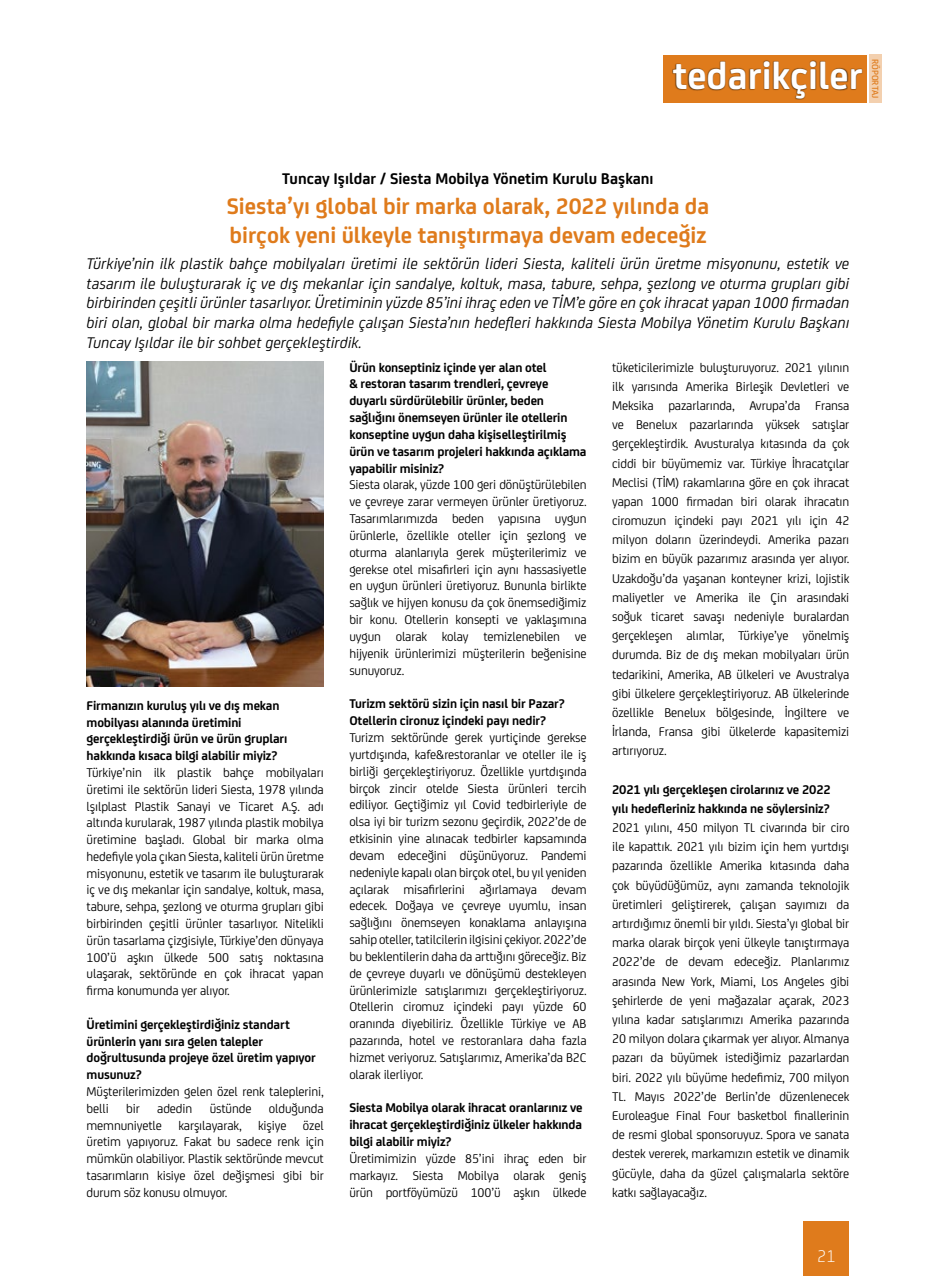
<style>
.page{position:relative;width:936px;height:1276px;background:#fff}
.page>*{position:absolute;margin:0;border:0;box-sizing:border-box;transform-origin:0 0}
.t1{font:700 40.5px "FS Joey";color:#fff}
.t2{font:700 24px/28.8px "FS Joey";color:#df7b1c}
.t3{font:300 18px "FS Joey";color:#fff}
.t4{font:italic 16.5px/19.8px "FS Joey";color:#000;text-align:justify}
.t5{font:700 16.5px "FS Joey";color:#000}
.t6{font:13.5px/16.8px "FS Joey";letter-spacing:-.01em;color:#000;text-align:justify}
.t7{font:700 13.5px/16.8px "FS Joey";letter-spacing:-.01em;color:#000}
.t8{font:500 9.6px "FS Joey";color:#df7b1c}
</style>
<div class="page">
<div style="left:803px;top:1222px;width:46px;height:54px;background:#df7b1c"></div>
<div style="left:869px;top:54px;width:12px;height:49px;background:#f3d0af"></div>
<div style="left:663px;top:55px;width:204px;height:48px;background:#df7b1c"></div>
<div style="left:672px;top:59px;width:191px;height:41px;background:#000;opacity:.75"></div>
<img style="left:87px;top:361px;width:237px;height:326px">
<h1 class="t1" style="left:672px;top:45px;width:192px">tedarikçiler</h1>
<p class="t8" style="left:882px;top:59px;width:41px;rotate:90deg">RÖPORTAJ</p>
<p class="t5" style="left:282px;top:166px;width:373px">Tuncay Işıldar / Siesta Mobilya Yönetim Kurulu Başkanı</p>
<h2 class="t2" style="left:227px;top:190px;width:484px">Siesta’yı global bir marka olarak, 2022 yılında da birçok yeni ülkeyle tanıştırmaya devam edeceğiz</h2>
<p class="t4" style="left:87px;top:253px;width:764px">Türkiye’nin ilk plastik bahçe mobilyaları üretimi ile sektörün lideri Siesta, kaliteli ürün üretme misyonunu, estetik ve tasarım ile buluşturarak iç ve dış mekanlar için sandalye, koltuk, masa, tabure, sehpa, şezlong ve oturma grupları gibi birbirinden çeşitli ürünler tasarlıyor. Üretiminin yüzde 85’ini ihraç eden ve TİM’e göre en çok ihracat yapan 1000 firmadan biri olan, global bir marka olma hedefiyle çalışan Siesta’nın hedefleri hakkında Siesta Mobilya Yönetim Kurulu Başkanı Tuncay Işıldar ile bir sohbet gerçekleştirdik.</p>
<p class="t7" style="left:87px;top:696px;width:202px">Firmanızın kuruluş yılı ve dış mekan mobilyası alanında üretimini gerçekleştirdiği ürün ve ürün grupları hakkında kısaca bilgi alabilir miyiz?</p>
<p class="t6" style="left:87px;top:763px;width:239px">Türkiye’nin ilk plastik bahçe mobilyaları üretimi ile sektörün lideri Siesta, 1978 yılında lşılplast Plastik Sanayi ve Ticaret A.Ş. adı altında kurularak, 1987 yılında plastik mobilya üretimine başladı. Global bir marka olma hedefiyle yola çıkan Siesta, kaliteli ürün üretme misyonunu, estetik ve tasarım ile buluşturarak iç ve dış mekanlar için sandalye, koltuk, masa, tabure, sehpa, şezlong ve oturma grupları gibi birbirinden çeşitli ürünler tasarlıyor. Nitelikli ürün tasarlama çizgisiyle, Türkiye’den dünyaya 100’ü aşkın ülkede 500 satış noktasına ulaşarak, sektöründe en çok ihracat yapan firma konumunda yer alıyor.</p>
<p class="t7" style="left:87px;top:1015px;width:231px">Üretimini gerçekleştirdiğiniz standart ürünlerin yanı sıra gelen talepler doğrultusunda projeye özel üretim yapıyor musunuz?</p>
<p class="t6" style="left:87px;top:1082px;width:239px">Müşterilerimizden gelen özel renk taleplerini, belli</p>
<p class="t6" style="left:87px;top:1099px;width:239px;text-indent:182px">olduğunda memnuniyetle karşılayarak, kişiye özel üretim yapıyoruz. Fakat bu sadece renk için mümkün olabiliyor. Plastik sektöründe mevcut tasarımların kisiye özel değişmesi gibi bir durum söz konusu olmuyor.</p>
<p class="t6" style="left:126px;top:1099px;width:15px">bir</p>
<p class="t6" style="left:157px;top:1099px;width:37px">adedin</p>
<p class="t6" style="left:210px;top:1099px;width:43px">üstünde</p>
<p class="t7" style="left:349px;top:358px;width:239px">Ürün konseptiniz içinde yer alan otel<br>&amp; restoran tasarım trendleri, çevreye duyarlı sürdürülebilir ürünler, beden sağlığını önemseyen ürünler ile otellerin konseptine uygun daha kişiselleştirilmiş ürün ve tasarım projeleri hakkında açıklama yapabilir misiniz?</p>
<p class="t6" style="left:349px;top:476px;width:239px">Siesta olarak, yüzde 100 geri dönüştürülebilen ve çevreye zarar vermeyen ürünler üretiyoruz.<br>Tasarımlarımızda beden yapısına uygun ürünlerle, özellikle oteller için şezlong ve oturma alanlarıyla gerek müşterilerimiz ve gerekse otel misafirleri için aynı hassasiyetle en uygun ürünleri üretiyoruz. Bununla birlikte sağlık ve hijyen konusu da çok önemsediğimiz bir konu. Otellerin konsepti ve yaklaşımına uygun olarak kolay temizlenebilen ve hijyenik ürünlerimizi müşterilerin beğenisine sunuyoruz.</p>
<p class="t7" style="left:349px;top:694px;width:217px">Turizm sektörü sizin için nasıl bir Pazar?<br>Otellerin cironuz içindeki payı nedir?</p>
<p class="t6" style="left:349px;top:728px;width:239px">Turizm sektöründe gerek yurtiçinde gerekse yurtdışında, kafe&amp;restoranlar ve oteller ile iş birliği gerçekleştiriyoruz. Özellikle yurtdışında birçok zincir otelde Siesta ürünleri tercih ediliyor. Geçtiğimiz yıl Covid tedbirleriyle de olsa iyi bir turizm sezonu geçirdik, 2022’de de etkisinin yine alınacak tedbirler kapsamında devam edeceğini düşünüyoruz. Pandemi nedeniyle kapalı olan birçok otel, bu yıl yeniden açılarak misafirlerini ağırlamaya devam edecek. Doğaya ve çevreye uyumlu, insan sağlığını önemseyen konaklama anlayışına sahip oteller, tatilcilerin ilgisini çekiyor. 2022’de bu beklentilerin daha da arttığını göreceğiz. Biz de çevreye duyarlı ve dönüşümü destekleyen ürünlerimizle satışlarımızı gerçekleştiriyoruz.<br>Otellerin ciromuz içindeki payı yüzde 60 oranında diyebiliriz. Özellikle Türkiye ve AB pazarında, hotel ve restoranlara daha fazla hizmet veriyoruz. Satışlarımız, Amerika’da B2C olarak ilerliyor.</p>
<p class="t7" style="left:349px;top:1098px;width:235px;text-align:justify">Siesta Mobilya olarak ihracat oranlarınız ve ihracat gerçekleştirdiğiniz ülkeler hakkında bilgi alabilir miyiz?</p>
<p class="t6" style="left:349px;top:1149px;width:239px">Üretimimizin yüzde 85’ini ihraç eden bir markayız. Siesta Mobilya olarak geniş ürün portföyümüzü 100’ü aşkın ülkede</p>
<p class="t6" style="left:612px;top:357px;width:239px;line-height:19.2px">tüketicilerimizle buluşturuyoruz. 2021 yılının ilk yarısında Amerika Birleşik Devletleri ve Meksika pazarlarında, Avrupa’da Fransa ve Benelux pazarlarında yüksek satışlar gerçekleştirdik. Avusturalya kıtasında da çok ciddi bir büyümemiz var. Türkiye İhracatçılar Meclisi (TİM) rakamlarına göre en çok ihracat yapan 1000 firmadan biri olarak ihracatın ciromuzun içindeki payı 2021 yılı için 42 milyon doların üzerindeydi. Amerika pazarı bizim en büyük pazarımız arasında yer alıyor.<br>Uzakdoğu’da yaşanan konteyner krizi, lojistik maliyetler ve Amerika ile Çin arasındaki soğuk ticaret savaşı nedeniyle buralardan gerçekleşen alımlar, Türkiye’ye yönelmiş durumda. Biz de dış mekan mobilyaları ürün tedarikini, Amerika, AB ülkeleri ve Avustralya gibi ülkelere gerçekleştiriyoruz. AB ülkelerinde özellikle Benelux bölgesinde, İngiltere ve İrlanda, Fransa gibi ülkelerde kapasitemizi artırıyoruz.</p>
<p class="t7" style="left:612px;top:778px;width:220px;line-height:19.2px">2021 yılı gerçekleşen cirolarınız ve 2022 yılı hedefleriniz hakkında ne söylersiniz?</p>
<p class="t6" style="left:612px;top:817px;width:239px;line-height:19.2px">2021 yılını, 450 milyon TL civarında bir ciro ile kapattık. 2021 yılı bizim için hem yurtdışı pazarında özellikle Amerika kıtasında daha çok büyüdüğümüz, aynı zamanda teknolojik üretimleri geliştirerek, çalışan sayımızı da artırdığımız önemli bir yıldı. Siesta’yı global bir marka olarak birçok yeni ülkeyle tanıştırmaya 2022’de de devam edeceğiz. Planlarımız arasında New York, Miami, Los Angeles gibi şehirlerde de yeni mağazalar açarak, 2023 yılına kadar satışlarımızı Amerika pazarında 20 milyon dolara çıkarmak yer alıyor. Almanya pazarı da büyümek istediğimiz pazarlardan biri. 2022 yılı büyüme hedefimiz, 700 milyon TL. Mayıs 2022’de Berlin’de düzenlenecek Euroleague Final Four basketbol finallerinin de resmi global sponsoruyuz. Spora ve sanata destek vererek, markamızın estetik ve dinamik gücüyle, daha da güzel çalışmalarla sektöre katkı sağlayacağız.</p>
<h3 class="t3" style="left:817px;top:1243px;width:20px">21</h3>
</div>
